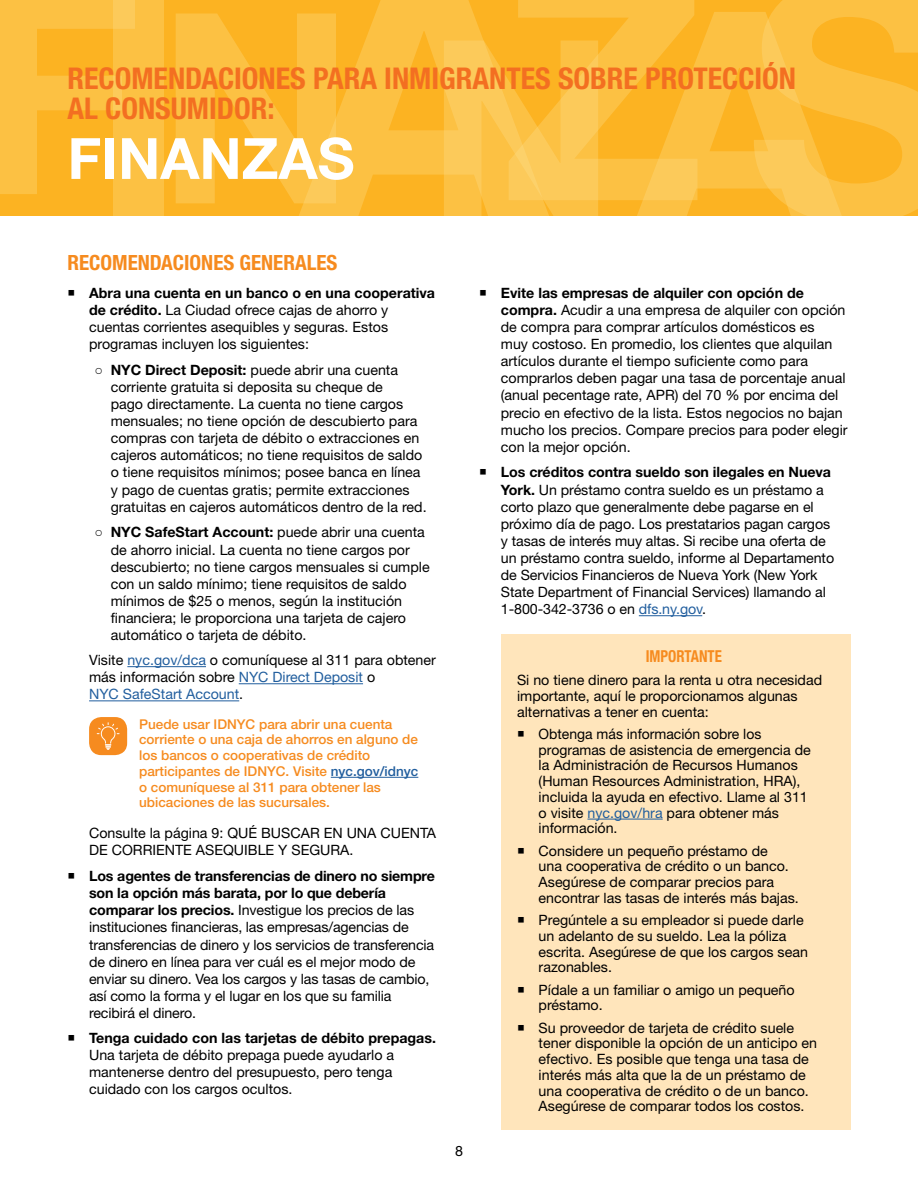
<style>
.page{position:relative;width:918px;height:1188px;background:#fff}
.page>*{position:absolute;margin:0;border:0;box-sizing:border-box;transform-origin:0 0}
.t1{font:700 57px "Helvetica Neue LT Std";color:#fff}
.t2{font:700 condensed 30px/30px "Helvetica Neue LT Std";color:#f36f21}
.t3{font:700 condensed 21px "Helvetica Neue LT Std";color:#f68b1f}
.t4{font:700 condensed 16.5px "Helvetica Neue LT Std";color:#f68b1f;scale:.9 1}
.t5{font:14.25px/17.1px "Helvetica Neue LT Std";color:#000}
.t6{font:700 14.25px "Helvetica Neue LT Std";color:#000}
.t7{font:500 13.5px/15.8px "Helvetica Neue LT Std";color:#f68b1f}
.s1{font-weight:700}
.s2{font-family:"Arial"}
.s3{color:#215e9e}
</style>
<div class="page">
<div style="left:0;top:0;width:918px;height:216px;background:#fcb322"></div>
<svg style="left:0;top:0;width:113px;height:194px"></svg>
<svg style="left:113px;top:0;width:50px;height:216px;background:#fcc145"></svg>
<svg style="left:176px;top:13px;width:115px;height:190px"></svg>
<svg style="left:291px;top:0;width:153px;height:216px;fill:#fcc143"></svg>
<svg style="left:697px;top:12px;width:56px;height:188px;fill:#fcc143"></svg>
<svg style="left:753px;top:0;width:165px;height:216px"></svg>
<svg style="left:444px;top:0;width:253px;height:216px"></svg>
<hr style="left:127px;top:666px;width:79px;height:1px;background:#215e9e">
<hr style="left:239px;top:683px;width:124px;height:1px;background:#215e9e">
<hr style="left:89px;top:701px;width:150px;height:1px;background:#215e9e">
<hr style="left:331px;top:777px;width:87px;height:1px;background:#215e9e">
<div style="left:89px;top:717px;width:38px;height:38px;background:#f68b1f;border-radius:12px"></div>
<svg style="left:97px;top:722px;width:23px;height:28px"></svg>
<hr style="left:639px;top:615px;width:63px;height:1px;background:#215e9e">
<div style="left:501px;top:634px;width:349px;height:496px;background:#ffe5bb"></div>
<hr style="left:587px;top:819px;width:76px;height:1px;background:#215e9e">
<h2 class="t2" style="left:68px;top:63px;width:730px">RECOMENDACIONES PARA INMIGRANTES SOBRE PROTECCIÓN<br>AL CONSUMIDOR:</h2>
<h1 class="t1" style="left:68px;top:123px;width:289px">FINANZAS</h1>
<h3 class="t3" style="left:68px;top:250px;width:271px">RECOMENDACIONES GENERALES</h3>
<p class="t5" style="left:89px;top:284px;width:348px"><span class="s1">Abra una cuenta en un banco o en una cooperativa de crédito.</span> La Ciudad ofrece cajas de ahorro y cuentas corrientes asequibles y seguras. Estos programas incluyen los siguientes:</p>
<p class="t5" style="left:111px;top:361px;width:317px;text-indent:-16px"><span class="s2">○</span> <span class="s1">NYC Direct Deposit:</span> puede abrir una cuenta corriente gratuita si deposita su cheque de<br>pago directamente. La cuenta no tiene cargos mensuales; no tiene opción de descubierto para compras con tarjeta de débito o extracciones en cajeros automáticos; no tiene requisitos de saldo o tiene requisitos mínimos; posee banca en línea y pago de cuentas gratis; permite extracciones gratuitas en cajeros automáticos dentro de la red.</p>
<p class="t5" style="left:111px;top:524px;width:320px;text-indent:-16px"><span class="s2">○</span> <span class="s1">NYC SafeStart Account:</span> puede abrir una cuenta de ahorro inicial. La cuenta no tiene cargos por descubierto; no tiene cargos mensuales si cumple con un saldo mínimo; tiene requisitos de saldo mínimos de $25 o menos, según la institución financiera; le proporciona una tarjeta de cajero automático o tarjeta de débito.</p>
<p class="t5" style="left:89px;top:651px;width:348px">Visite <span class="s3">nyc.gov/dca</span> o comuníquese al 311 para obtener más información sobre <span class="s3">NYC Direct Deposit</span> o<br><span class="s3">NYC SafeStart Account</span>.</p>
<p class="t7" style="left:139px;top:716px;width:281px">Puede usar IDNYC para abrir una cuenta corriente o una caja de ahorros en alguno de los bancos o cooperativas de crédito participantes de IDNYC. Visite <span class="s3">nyc.gov/idnyc </span>o comuníquese al 311 para obtener las ubicaciones de las sucursales.</p>
<p class="t5" style="left:89px;top:824px;width:349px">Consulte la página 9: QUÉ BUSCAR EN UNA CUENTA<br>DE CORRIENTE ASEQUIBLE Y SEGURA.</p>
<p class="t5" style="left:89px;top:867px;width:347px"><span class="s1">Los agentes de transferencias de dinero no siempre son la opción más barata, por lo que debería comparar los precios.</span> Investigue los precios de las instituciones financieras, las empresas/agencias de transferencias de dinero y los servicios de transferencia de dinero en línea para ver cuál es el mejor modo de enviar su dinero. Vea los cargos y las tasas de cambio, así como la forma y el lugar en los que su familia recibirá el dinero.</p>
<p class="t6" style="left:89px;top:1029px;width:348px">Tenga cuidado con las tarjetas de débito prepagas.</p>
<p class="t5" style="left:89px;top:1046px;width:307px">Una tarjeta de débito prepaga puede ayudarlo a mantenerse dentro del presupuesto, pero tenga cuidado con los cargos ocultos.</p>
<p class="t5" style="left:455px;top:1142px;width:9px">8</p>
<p class="t5" style="left:501px;top:284px;width:348px"><span class="s1">Evite las empresas de alquiler con opción de compra.</span> Acudir a una empresa de alquiler con opción de compra para comprar artículos domésticos es<br>muy costoso. En promedio, los clientes que alquilan artículos durante el tiempo suficiente como para comprarlos deben pagar una tasa de porcentaje anual (anual pecentage rate, APR) del 70 % por encima del precio en efectivo de la lista. Estos negocios no bajan mucho los precios. Compare precios para poder elegir con la mejor opción.</p>
<p class="t5" style="left:501px;top:464px;width:335px"><span class="s1">Los créditos contra sueldo son ilegales en Nueva York.</span> Un préstamo contra sueldo es un préstamo a corto plazo que generalmente debe pagarse en el próximo día de pago. Los prestatarios pagan cargos y tasas de interés muy altas. Si recibe una oferta de un préstamo contra sueldo, informe al Departamento de Servicios Financieros de Nueva York (New York State Department of Financial Services) llamando al 1-800-342-3736 o en <span class="s3">dfs.ny.gov</span>.</p>
<p class="t4" style="left:646px;top:647px;width:86px">IMPORTANTE</p>
<p class="t5" style="left:517px;top:672px;width:307px;line-height:15.8px">Si no tiene dinero para la renta u otra necesidad importante, aquí le proporcionamos algunas alternativas a tener en cuenta:</p>
<p class="t5" style="left:539px;top:726px;width:274px;line-height:15.8px">Obtenga más información sobre los programas de asistencia de emergencia de la Administración de Recursos Humanos (Human Resources Administration, HRA), incluida la ayuda en efectivo. Llame al 311 o visite <span class="s3">nyc.gov/hra</span> para obtener más información.</p>
<p class="t5" style="left:539px;top:842px;width:262px;line-height:15.8px">Considere un pequeño préstamo de<br>una cooperativa de crédito o un banco.<br>Asegúrese de comparar precios para encontrar las tasas de interés más bajas.</p>
<p class="t5" style="left:539px;top:912px;width:271px;line-height:15.8px">Pregúntele a su empleador si puede darle un adelanto de su sueldo. Lea la póliza escrita. Asegúrese de que los cargos sean razonables.</p>
<p class="t5" style="left:539px;top:981px;width:258px;line-height:15.8px">Pídale a un familiar o amigo un pequeño préstamo.</p>
<p class="t5" style="left:539px;top:1019px;width:280px;line-height:15.8px">Su proveedor de tarjeta de crédito suele tener disponible la opción de un anticipo en efectivo. Es posible que tenga una tasa de interés más alta que la de un préstamo de una cooperativa de crédito o de un banco.<br>Asegúrese de comparar todos los costos.</p>
</div>
